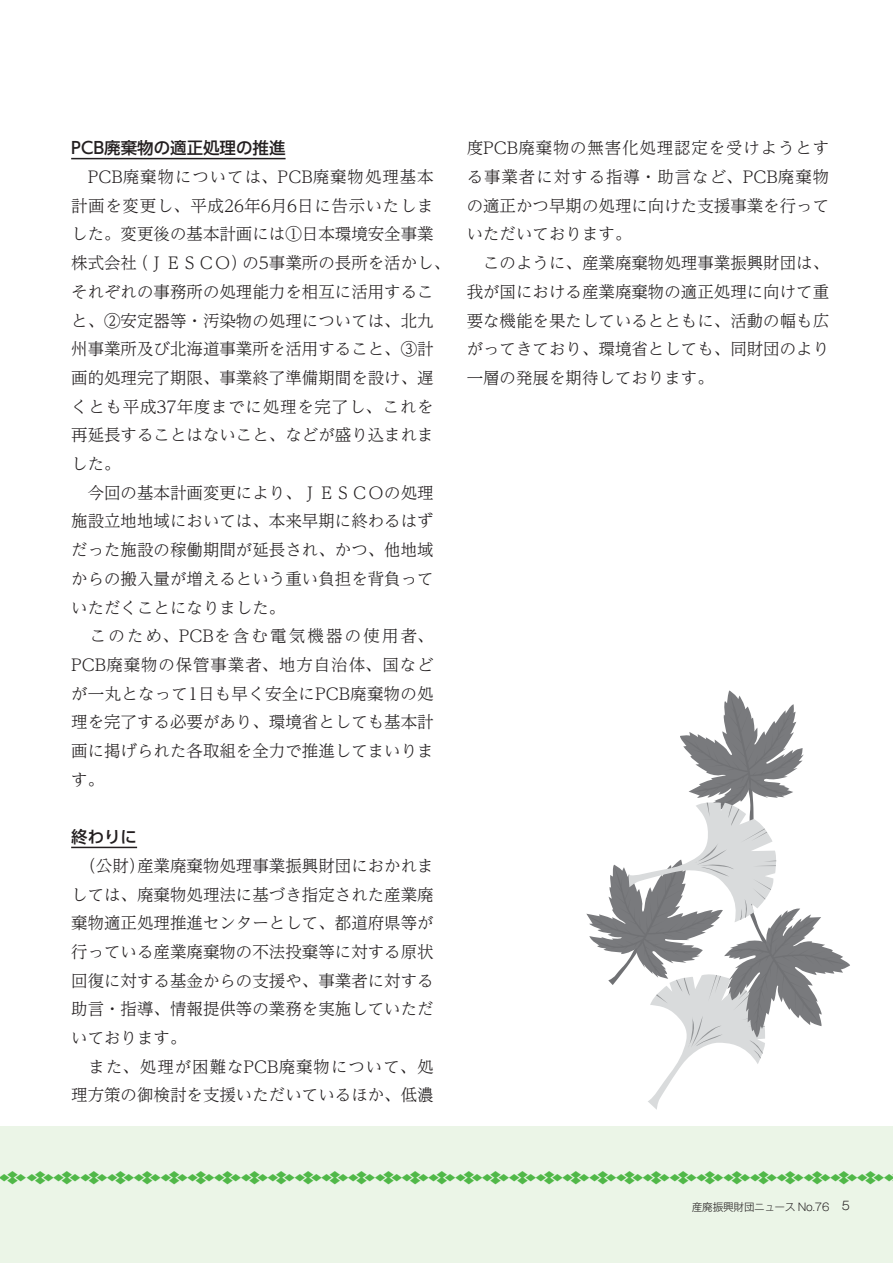
<style>
.page{position:relative;width:893px;height:1263px;background:#fff}
.page>*{position:absolute;margin:0;border:0;box-sizing:border-box;transform-origin:0 0}
.t1{font:29.7px "Kazarikei Btype";color:#50b848}
.t2{font:16.5px/28.7px "UD Reimin Pro Light 90 msp RKSJ H";color:#231f20}
.t3{font:16.5px "UD Shin Go Pro Medium 90 msp RKSJ H";color:#231f20}
.t4{font:10.65px "Gothic MB101 Pr 6 Light 90 msp RKSJ H";letter-spacing:-.025em;color:#231f20}
.s1{font-size:11.7px}
</style>
<div class="page">
<div style="left:0;top:1127px;width:893px;height:136px;background:#ebf5e7"></div>
<svg style="left:586px;top:690px;width:264px;height:420px"></svg>
<hr style="left:71px;top:158px;width:215px;height:1px;background:#231f20">
<hr style="left:71px;top:847px;width:66px;height:1px;background:#231f20">
<p class="t3" style="left:71px;top:142px;width:216px">PCB廃棄物の適正処理の推進</p>
<p class="t2" style="left:71px;top:165px;width:380px">　PCB廃棄物については、PCB廃棄物処理基本計画を変更し、平成26年6月6日に告示いたしました。変更後の基本計画には①日本環境安全事業株式会社（ＪＥＳＣＯ）の5事業所の長所を活かし、それぞれの事務所の処理能力を相互に活用すること、②安定器等・汚染物の処理については、北九州事業所及び北海道事業所を活用すること、③計画的処理完了期限、事業終了準備期間を設け、遅くとも平成37年度までに処理を完了し、これを再延長することはないこと、などが盛り込まれました。<br>　今回の基本計画変更により、ＪＥＳＣＯの処理施設立地地域においては、本来早期に終わるはずだった施設の稼働期間が延長され、かつ、他地域からの搬入量が増えるという重い負担を背負っていただくことになりました。<br>　このため、PCBを含む電気機器の使用者、<br>PCB廃棄物の保管事業者、地方自治体、国などが一丸となって1日も早く安全にPCB廃棄物の処理を完了する必要があり、環境省としても基本計画に掲げられた各取組を全力で推進してまいります。</p>
<p class="t3" style="left:71px;top:831px;width:67px">終わりに</p>
<p class="t2" style="left:71px;top:854px;width:364px;text-indent:8px">（公財）産業廃棄物処理事業振興財団におかれましては、廃棄物処理法に基づき指定された産業廃棄物適正処理推進センターとして、都道府県等が行っている産業廃棄物の不法投棄等に対する原状回復に対する基金からの支援や、事業者に対する助言・指導、情報提供等の業務を実施していただいております。<br>　また、処理が困難なPCB廃棄物について、処理方策の御検討を支援いただいているほか、低濃</p>
<p class="t2" style="left:467px;top:136px;width:364px">度PCB廃棄物の無害化処理認定を受けようとする事業者に対する指導・助言など、PCB廃棄物の適正かつ早期の処理に向けた支援事業を行っていただいております。<br>　このように、産業廃棄物処理事業振興財団は、我が国における産業廃棄物の適正処理に向けて重要な機能を果たしているとともに、活動の幅も広がってきており、環境省としても、同財団のより一層の発展を期待しております。</p>
<h1 class="t1" style="left:0;top:1160px;width:885px">mmmmmmmmmmmmmmmmmmmmmmmmmmmmmmmmm</h1>
<p class="t4" style="left:692px;top:1203px;width:160px">産廃振興財団ニュース No.76 <span class="s1">5</span></p>
</div>
